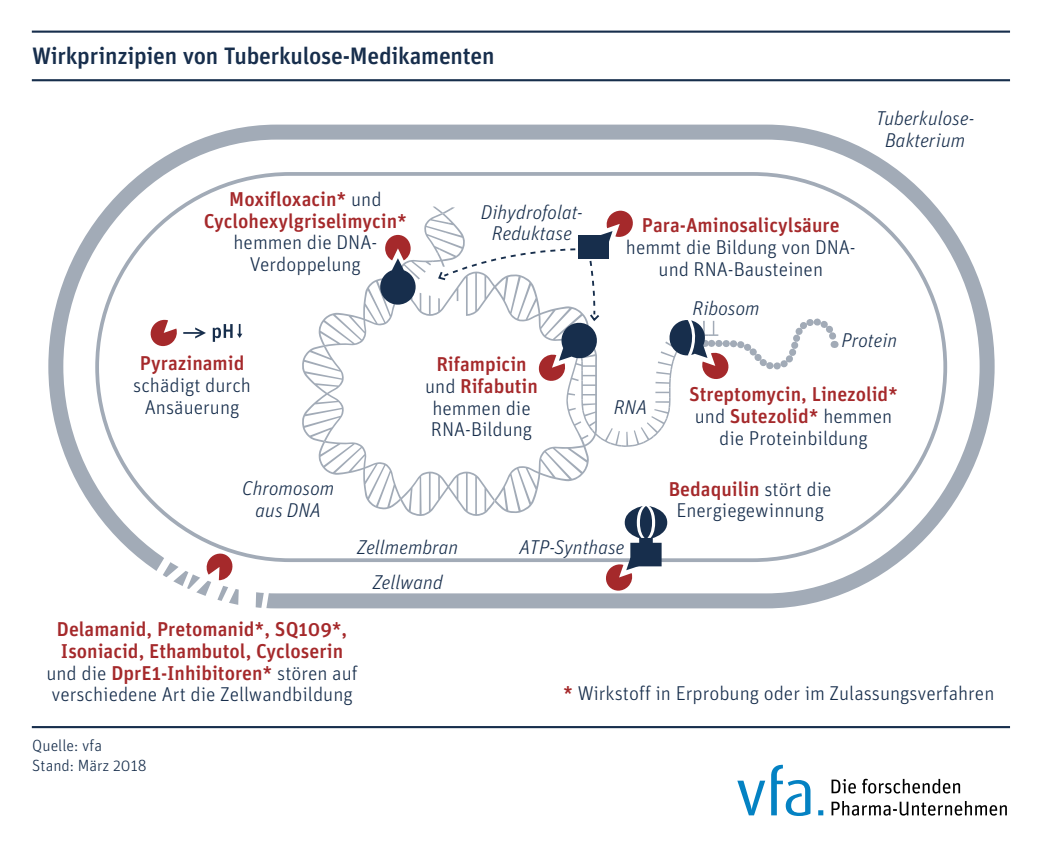
<style>
.page{position:relative;width:1042px;height:851px;background:#fff}
.page>*{position:absolute;margin:0;border:0;box-sizing:border-box;transform-origin:0 0}
.t1{font:500 23.75px "Unit";letter-spacing:-.01em;color:#172e4c}
.t2{font:500 20px/21.8px "Unit";color:#a5292b;text-align:center}
.t3{font:300 20px/21.8px "Unit";color:#172e4c;text-align:center}
.t4{font:italic 300 20px/21.8px "Unit";color:#172e4c;text-align:center}
.t5{font:300 16.25px/19.5px "Unit";color:#172e4c}
.s1{font-weight:300;color:#172e4c}
.s2{font-weight:500;color:#a5292b}
</style>
<div class="page">
<svg style="left:95px;top:172px;width:852px;height:390px"></svg>
<svg style="left:149px;top:320px;width:57px;height:26px"></svg>
<svg style="left:213px;top:324px;width:29px;height:18px"></svg>
<div style="left:48px;top:125px;width:946px;height:483px;border:15px solid #a2abb7;border-radius:227px"></div>
<hr style="left:32px;top:31px;width:978px;height:2px;background:#172e4c">
<hr style="left:32px;top:79px;width:978px;height:2px;background:#172e4c">
<hr style="left:32px;top:726px;width:978px;height:2px;background:#172e4c">
<svg style="left:146px;top:548px;width:127px;height:61px"></svg>
<svg style="left:302px;top:206px;width:540px;height:384px"></svg>
<svg style="left:831px;top:779px;width:25px;height:14px"></svg>
<svg style="left:862px;top:778px;width:98px;height:15px"></svg>
<svg style="left:831px;top:801px;width:176px;height:14px"></svg>
<svg style="left:737px;top:780px;width:28px;height:35px"></svg>
<svg style="left:771px;top:764px;width:39px;height:51px"></svg>
<svg style="left:818px;top:810px;width:5px;height:5px"></svg>
<p class="t1" style="left:32px;top:41px;width:464px">Wirkprinzipien von Tuberkulose-Medikamenten</p>
<p class="t2" style="left:204px;top:187px;width:204px">Moxifloxacin* <span class="s1">und<br></span>Cyclohexylgriselimycin*</p>
<p class="t3" style="left:233px;top:231px;width:145px">hemmen die DNA-<br>Verdoppelung</p>
<p class="t4" style="left:481px;top:200px;width:103px">Dihydrofolat-<br>Reduktase</p>
<p class="t2" style="left:140px;top:352px;width:106px">Pyrazinamid</p>
<p class="t3" style="left:133px;top:373px;width:119px">schädigt durch<br>Ansäuerung</p>
<p class="t4" style="left:242px;top:477px;width:93px">Chromosom aus DNA</p>
<p class="t3" style="left:425px;top:353px;width:114px"><span class="s2">Rifampicin </span>und <span class="s2">Rifabutin </span>hemmen die<br>RNA-Bildung</p>
<p class="t4" style="left:876px;top:106px;width:100px">Tuberkulose-<br>Bakterium</p>
<p class="t2" style="left:642px;top:214px;width:199px">Para-Aminosalicylsäure</p>
<p class="t3" style="left:626px;top:235px;width:231px">hemmt die Bildung von DNA&shy;und RNA-Bausteinen</p>
<p class="t4" style="left:692px;top:297px;width:68px">Ribosom</p>
<p class="t4" style="left:614px;top:395px;width:35px">RNA</p>
<p class="t4" style="left:841px;top:329px;width:57px">Protein</p>
<p class="t2" style="left:689px;top:383px;width:210px">Streptomycin, Linezolid* <span class="s1">und</span> Sutezolid* <span class="s1">hemmen die Proteinbildung</span></p>
<p class="t3" style="left:669px;top:477px;width:164px"><span class="s2">Bedaquilin</span> stört die<br>Energiegewinnung</p>
<p class="t4" style="left:357px;top:528px;width:103px;line-height:35px">Zellmembran<br>Zellwand</p>
<p class="t2" style="left:46px;top:617px;width:313px">Delamanid, Pretomanid*, SQ109*, Isoniacid, Ethambutol, Cycloserin <span class="s1">und die</span> DprE1-Inhibitoren* <span class="s1">stören auf verschiedene Art die Zellwandbildung</span></p>
<p class="t5" style="left:32px;top:735px;width:116px">Quelle: vfa<br>Stand: März 2018</p>
<p class="t4" style="left:519px;top:535px;width:107px">ATP-Synthase</p>
<p class="t3" style="left:563px;top:681px;width:433px"><span class="s2">*</span> Wirkstoff in Erprobung oder im Zulassungsverfahren</p>
</div>
